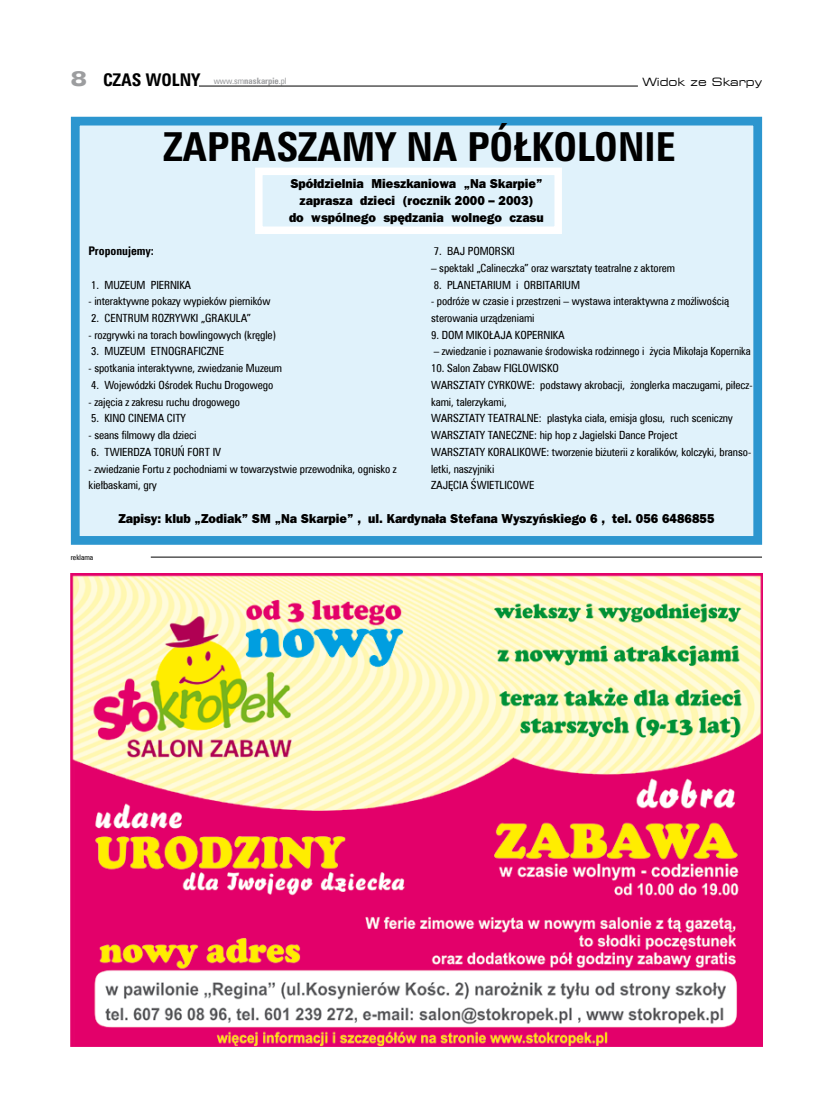
<style>
.page{position:relative;width:833px;height:1117px;background:#fff}
.page>*{position:absolute;margin:0;border:0;box-sizing:border-box;transform-origin:0 0}
.t1{font:700 40px "Zurich Cn EU";color:#000}
.t2{font:700 17.5px "Zurich Cn EU";color:#000}
.t3{font:800 13px/16.8px "Franklin Gothic Pl";color:#000;text-align:center;scale:.96 1}
.t4{font:700 11.88px "Zurich Cn EU";color:#000}
.t5{font:11.25px/16.8px "Zurich Cn EU";letter-spacing:-.005em;color:#000}
.t6{font:expanded 11.25px "Square 721 BT";color:#000}
.t7{font:7.5px "Zurich Cn EU";color:#000}
.s1{font-family:"Zurich Blk Ex EU";font-weight:400;font-size:21.25px;color:#9c9d9f}
.s2{font-weight:400;font-size:8.75px;color:#9c9d9f}
.s3{font-size:8.75px;color:#9c9d9f}
</style>
<div class="page">
<div style="left:71px;top:117px;width:691px;height:427px;background:#e0f2fb;border:9px solid #2c96cf"></div>
<hr style="left:199px;top:86px;width:439px;height:1px;background:#000">
<img style="left:71px;top:573px;width:691px;height:472px">
<hr style="left:151px;top:556px;width:611px;height:1px;background:#000">
<div style="left:255px;top:167px;width:307px;height:67px;border:8px solid #fff"></div>
<h2 class="t2" style="left:71px;top:69px;width:217px"><span class="s1">8</span> CZAS WOLNY <span class="s2">www.sm</span><span class="s3">NASKARPIE</span><span class="s2">.pl</span></h2>
<p class="t6" style="left:642px;top:75px;width:121px">Widok ze Skarpy</p>
<h1 class="t1" style="left:164px;top:122px;width:513px">ZAPRASZAMY NA PÓŁKOLONIE</h1>
<p class="t3" style="left:289px;top:175px;width:267px">Spółdzielnia Mieszkaniowa „Na Skarpie” zaprasza dzieci (rocznik 2000 – 2003)<br>do wspólnego spędzania wolnego czasu</p>
<p class="t4" style="left:89px;top:243px;width:67px">PROPONUJEMY:</p>
<p class="t5" style="left:91px;top:276px;width:101px">1. MUZEUM PIERNIKA</p>
<p class="t5" style="left:89px;top:293px;width:183px">- interaktywne pokazy wypieków pierników</p>
<p class="t5" style="left:91px;top:309px;width:161px">2. CENTRUM ROZRYWKI „GRAKULA”</p>
<p class="t5" style="left:89px;top:326px;width:189px">- rozgrywki na torach bowlingowych (kręgle)</p>
<p class="t5" style="left:91px;top:343px;width:134px">3. MUZEUM ETNOGRAFICZNE</p>
<p class="t5" style="left:89px;top:359px;width:195px">- spotkania interaktywne, zwiedzanie Muzeum</p>
<p class="t5" style="left:91px;top:376px;width:183px">4. Wojewódzki Ośrodek Ruchu Drogowego</p>
<p class="t5" style="left:89px;top:393px;width:153px">- zajęcia z zakresu ruchu drogowego</p>
<p class="t5" style="left:91px;top:410px;width:96px">5. KINO CINEMA CITY</p>
<p class="t5" style="left:89px;top:426px;width:109px">- seans filmowy dla dzieci</p>
<p class="t5" style="left:91px;top:443px;width:131px">6. TWIERDZA TORUŃ FORT IV</p>
<p class="t5" style="left:89px;top:460px;width:310px">- zwiedzanie Fortu z pochodniami w towarzystwie przewodnika, ognisko z kiełbaskami, gry</p>
<p class="t5" style="left:434px;top:242px;width:83px">7. BAJ POMORSKI</p>
<p class="t5" style="left:431px;top:259px;width:245px">– spektakl „Calineczka” oraz warsztaty teatralne z aktorem</p>
<p class="t5" style="left:434px;top:276px;width:148px">8. PLANETARIUM i ORBITARIUM</p>
<p class="t5" style="left:431px;top:293px;width:300px">- podróże w czasie i przestrzeni – wystawa interaktywna z możliwością sterowania urządzeniami</p>
<p class="t5" style="left:431px;top:326px;width:135px">9. DOM MIKOŁAJA KOPERNIKA</p>
<p class="t5" style="left:434px;top:343px;width:319px">– zwiedzanie i poznawanie środowiska rodzinnego i życia Mikołaja Kopernika</p>
<p class="t5" style="left:431px;top:359px;width:323px">10. Salon Zabaw FIGLOWISKO<br>WARSZTATY CYRKOWE: podstawy akrobacji, żonglerka maczugami, piłecz&shy;kami, talerzykami,<br>WARSZTATY TEATRALNE: plastyka ciała, emisja głosu, ruch sceniczny WARSZTATY TANECZNE: hip hop z Jagielski Dance Project<br>WARSZTATY KORALIKOWE: tworzenie biżuterii z koralików, kolczyki, branso&shy;letki, naszyjniki<br>ZAJĘCIA ŚWIETLICOWE</p>
<p class="t7" style="left:71px;top:552px;width:24px">reklama</p>
<p class="t3" style="left:118px;top:510px;width:622px">Zapisy: klub „Zodiak” SM „Na Skarpie” , ul. Kardynała Stefana Wyszyńskiego 6 , tel. 056 6486855</p>
</div>
